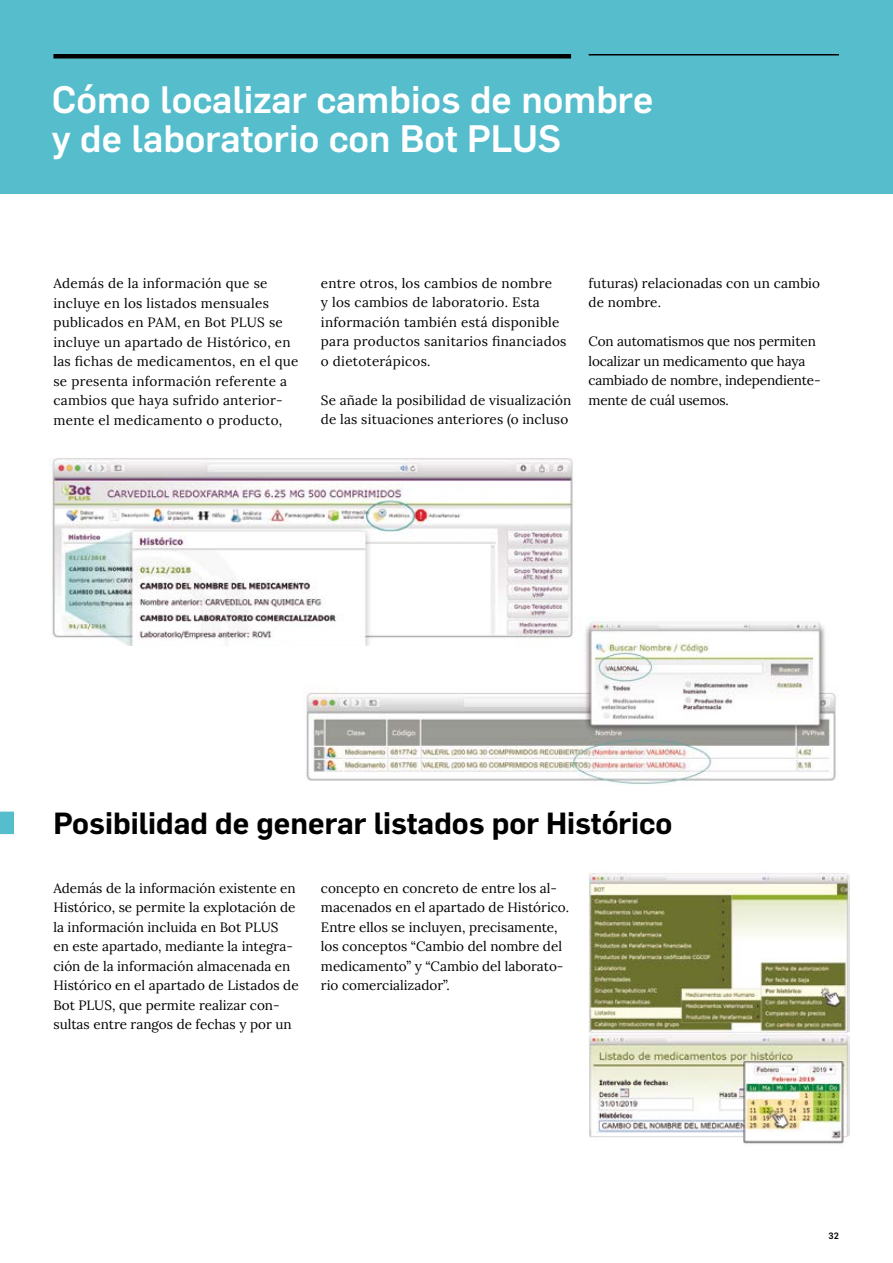
<style>
.page{position:relative;width:893px;height:1263px;background:#fff}
.page>*{position:absolute;margin:0;border:0;box-sizing:border-box;transform-origin:0 0}
.t1{font:500 37.5px/39px "Flama";color:#fff}
.t2{font:600 30px "Flama";color:#000}
.t3{font:13.5px/19.5px "Lora";color:#000}
.t4{font:13.5px/19.5px "Lora";letter-spacing:.02em;color:#000}
.t5{font:500 9px "Flama";color:#000}
</style>
<div class="page">
<div style="left:0;top:0;width:893px;height:194px;background:#55bdcc"></div>
<img style="left:306px;top:621px;width:532px;height:164px">
<div style="left:0;top:812px;width:14px;height:22px;background:#55bdcc"></div>
<img style="left:588px;top:873px;width:262px;height:272px">
<img style="left:50px;top:457px;width:526px;height:189px">
<div style="left:53px;top:54px;width:518px;height:5px;background:#000"></div>
<hr style="left:589px;top:54px;width:250px;height:2px;background:#000">
<h1 class="t1" style="left:52px;top:77px;width:603px">Cómo localizar cambios de nombre y de laboratorio con Bot PLUS</h1>
<p class="t4" style="left:53px;top:273px;width:247px">Además de la información que se incluye en los listados mensuales publicados en PAM, en Bot PLUS se incluye un apartado de Histórico, en las fichas de medicamentos, en el que se presenta información referente a cambios que haya sufrido anterior&shy;mente el medicamento o producto,</p>
<p class="t4" style="left:321px;top:273px;width:247px">entre otros, los cambios de nombre<br>y los cambios de laboratorio. Esta información también está disponible para productos sanitarios financiados o dietoterápicos.</p>
<p class="t3" style="left:321px;top:389px;width:252px">Se añade la posibilidad de visualización de las situaciones anteriores (o incluso</p>
<p class="t3" style="left:588px;top:272px;width:233px">futuras) relacionadas con un cambio de nombre.</p>
<p class="t3" style="left:588px;top:331px;width:234px">Con automatismos que nos permiten localizar un medicamento que haya cambiado de nombre, independiente&shy;mente de cuál usemos.</p>
<h2 class="t2" style="left:53px;top:802px;width:620px">Posibilidad de generar listados por Histórico</h2>
<p class="t3" style="left:53px;top:877px;width:247px">Además de la información existente en Histórico, se permite la explotación de la información incluida en Bot PLUS<br>en este apartado, mediante la integra&shy;ción de la información almacenada en Histórico en el apartado de Listados de Bot PLUS, que permite realizar con&shy;sultas entre rangos de fechas y por un</p>
<p class="t3" style="left:321px;top:877px;width:250px">concepto en concreto de entre los al&shy;macenados en el apartado de Histórico.<br>Entre ellos se incluyen, precisamente, los conceptos “Cambio del nombre del medicamento” y “Cambio del laborato&shy;rio comercializador”.</p>
<p class="t5" style="left:829px;top:1229px;width:12px">32</p>
</div>
